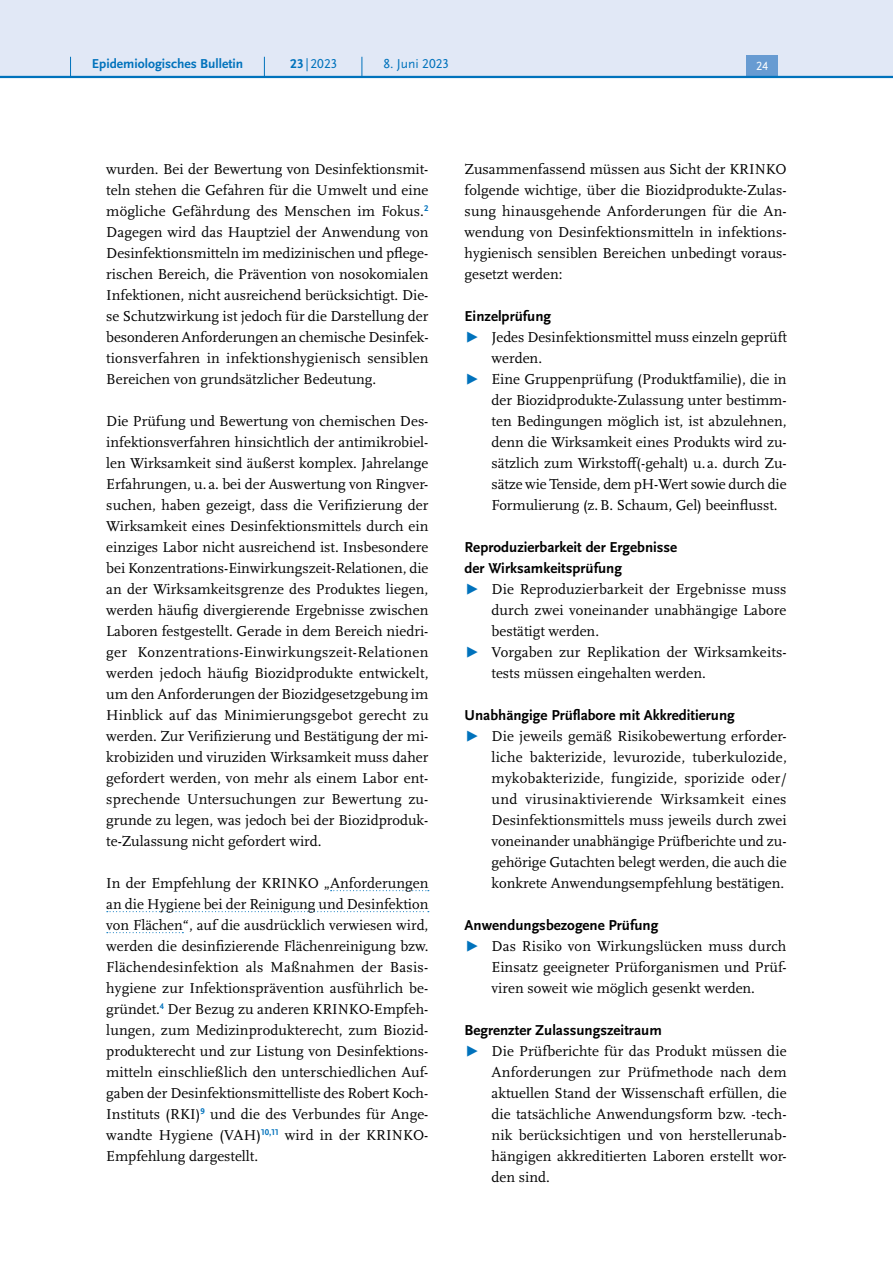
<style>
.page{position:relative;width:893px;height:1263px;background:#fff}
.page>*{position:absolute;margin:0;border:0;box-sizing:border-box;transform-origin:0 0}
.P_-_Fließtext{font:15px/21px "Scala Pro";color:#000;text-align:justify}
.t1{font:700 15px/21px "Scala Sans Pro";color:#000}
.t2{font:700 13.5px "Scala Sans Pro";color:#0072bc}
.t3{font:13.5px "Scala Sans Pro";color:#0072bc}
.t4{font:12.45px "Scala Sans Pro";color:#fff}
.s1{font-weight:700}
.s2{font-family:"Scala Sans Pro";color:#0072bc}
</style>
<div class="page">
<svg style="left:331px;top:890px;width:98px;height:1px"></svg>
<svg style="left:107px;top:911px;width:322px;height:1px"></svg>
<svg style="left:107px;top:932px;width:76px;height:1px"></svg>
<div style="left:0;top:0;width:893px;height:77px;background:#e1e8f6"></div>
<div style="left:746px;top:55px;width:32px;height:21px;background:#679bd2"></div>
<hr style="left:0;top:76px;width:893px;height:2px;background:#0072bc">
<svg style="left:70px;top:57px;width:1px;height:19px"></svg>
<svg style="left:264px;top:57px;width:1px;height:19px"></svg>
<svg style="left:362px;top:57px;width:1px;height:19px"></svg>
<p class="t2" style="left:92px;top:55px;width:153px">Epidemiologisches Bulletin</p>
<p class="t3" style="left:290px;top:55px;width:48px"><span class="s1">23</span>|2023</p>
<p class="t3" style="left:383px;top:55px;width:67px">8. Juni 2023</p>
<p class="t4" style="left:756px;top:59px;width:13px">24</p>
<p class="P_-_Fließtext" style="left:106px;top:158px;width:324px">wurden. Bei der Bewertung von Desinfektionsmit&shy;teln stehen die Gefahren für die Umwelt und eine mögliche Gefährdung des Menschen im Fokus.<sup>2<br></sup>Dagegen wird das Hauptziel der Anwendung von Desinfektionsmitteln im medizinischen und pflege&shy;rischen Bereich, die Prävention von nosokomialen Infektionen, nicht ausreichend berücksichtigt. Die&shy;se Schutzwirkung ist jedoch für die Darstellung der besonderen Anforderungen an chemische Desinfek&shy;tionsverfahren in infektionshygienisch sensiblen Bereichen von grundsätzlicher Bedeutung.</p>
<p class="P_-_Fließtext" style="left:106px;top:410px;width:324px">Die Prüfung und Bewertung von chemischen Des&shy;infektionsverfahren hinsichtlich der antimikrobiel&shy;len Wirksamkeit sind äußerst komplex. Jahrelange Erfahrungen, u. a. bei der Auswertung von Ringver&shy;suchen, haben gezeigt, dass die Verifizierung der Wirksamkeit eines Desinfektionsmittels durch ein einziges Labor nicht ausreichend ist. Insbesondere bei Konzentrations-Einwirkungszeit-Relationen, die an der Wirksamkeitsgrenze des Produktes liegen, werden häufig divergierende Ergebnisse zwischen Laboren festgestellt. Gerade in dem Bereich niedri&shy;ger Konzentrations-Einwirkungszeit-Relationen werden jedoch häufig Biozidprodukte entwickelt, um den Anforderungen der Biozidgesetzgebung im Hinblick auf das Minimierungsgebot gerecht zu werden. Zur Verifizierung und Bestätigung der mi&shy;krobiziden und viruziden Wirksamkeit muss daher gefordert werden, von mehr als einem Labor ent&shy;sprechende Untersuchungen zur Bewertung zu&shy;grunde zu legen, was jedoch bei der Biozidproduk&shy;te-Zulassung nicht gefordert wird.</p>
<p class="P_-_Fließtext" style="left:106px;top:872px;width:324px;text-align:left">In der Empfehlung der KRINKO „Anforderungen an die Hygiene bei der Reinigung und Desinfektion von Flächen“, auf die ausdrücklich verwiesen wird, werden die desinfizierende Flächenreinigung bzw.<br>Flächendesinfektion als Maßnahmen der Basis&shy;hygiene zur Infektionsprävention ausführlich be&shy;gründet.<sup>4</sup> Der Bezug zu anderen KRINKO-Empfeh&shy;lungen, zum Medizinprodukterecht, zum Biozid&shy;produkterecht und zur Listung von Desinfektions&shy;mitteln einschließlich den unterschiedlichen Auf-- gaben der Desinfektionsmittelliste des Robert Koch-Instituts (RKI)<sup>9</sup> und die des Verbundes für Ange&shy;wandte Hygiene (VAH)<sup>10,11</sup> wird in der KRINKO-Empfehlung dargestellt.</p>
<p class="P_-_Fließtext" style="left:465px;top:158px;width:324px">Zusammenfassend müssen aus Sicht der KRINKO folgende wichtige, über die Biozidprodukte-Zulas&shy;sung hinausgehende Anforderungen für die An&shy;wendung von Desinfektionsmitteln in infektions&shy;hygienisch sensiblen Bereichen unbedingt voraus&shy;gesetzt werden:</p>
<h5 class="t1" style="left:465px;top:305px;width:88px">Einzelprüfung</h5>
<p class="P_-_Fließtext" style="left:492px;top:326px;width:297px;text-indent:-27px"><span class="s2">▶</span> Jedes Desinfektionsmittel muss einzeln geprüft werden.</p>
<p class="P_-_Fließtext" style="left:492px;top:368px;width:297px;text-indent:-27px"><span class="s2">▶</span> Eine Gruppenprüfung (Produktfamilie), die in der Biozidprodukte-Zulassung unter bestimm&shy;ten Bedingungen möglich ist, ist abzulehnen, denn die Wirksamkeit eines Produkts wird zu&shy;sätzlich zum Wirkstoff(-gehalt) u. a. durch Zu&shy;sätze wie Tenside, dem pH-Wert sowie durch die Formulierung (z.B. Schaum, Gel) beeinflusst.</p>
<h5 class="t1" style="left:465px;top:536px;width:214px">Reproduzierbarkeit der Ergebnisse der Wirksamkeitsprüfung</h5>
<p class="P_-_Fließtext" style="left:492px;top:578px;width:296px;text-indent:-27px"><span class="s2">▶</span> Die Reproduzierbarkeit der Ergebnisse muss durch zwei voneinander unabhängige Labore bestätigt werden.</p>
<p class="P_-_Fließtext" style="left:492px;top:641px;width:297px;text-indent:-27px"><span class="s2">▶</span> Vorgaben zur Replikation der Wirksamkeits&shy;tests müssen eingehalten werden.</p>
<h5 class="t1" style="left:465px;top:704px;width:272px">Unabhängige Prüflabore mit Akkreditierung</h5>
<p class="P_-_Fließtext" style="left:492px;top:725px;width:297px;text-indent:-27px"><span class="s2">▶</span> Die jeweils gemäß Risikobewertung erforder&shy;liche bakterizide, levurozide, tuberkulozide, mykobakterizide, fungizide, sporizide oder/ und virusinaktivierende Wirksamkeit eines Desinfektionsmittels muss jeweils durch zwei voneinander unabhängige Prüfberichte und zu&shy;gehörige Gutachten belegt werden, die auch die konkrete Anwendungsempfehlung bestätigen.</p>
<h5 class="t1" style="left:465px;top:914px;width:195px">Anwendungsbezogene Prüfung</h5>
<p class="P_-_Fließtext" style="left:492px;top:935px;width:297px;text-indent:-27px"><span class="s2">▶</span> Das Risiko von Wirkungslücken muss durch Einsatz geeigneter Prüforganismen und Prüf&shy;viren soweit wie möglich gesenkt werden.</p>
<h5 class="t1" style="left:465px;top:1019px;width:199px">Begrenzter Zulassungszeitraum</h5>
<p class="P_-_Fließtext" style="left:492px;top:1040px;width:297px;text-indent:-27px"><span class="s2">▶</span> Die Prüfberichte für das Produkt müssen die Anforderungen zur Prüfmethode nach dem aktuellen Stand der Wissenschaft erfüllen, die die tatsächliche Anwendungsform bzw. -tech&shy;nik berücksichtigen und von herstellerunab&shy;hängigen akkreditierten Laboren erstellt wor&shy;den sind.</p>
</div>
